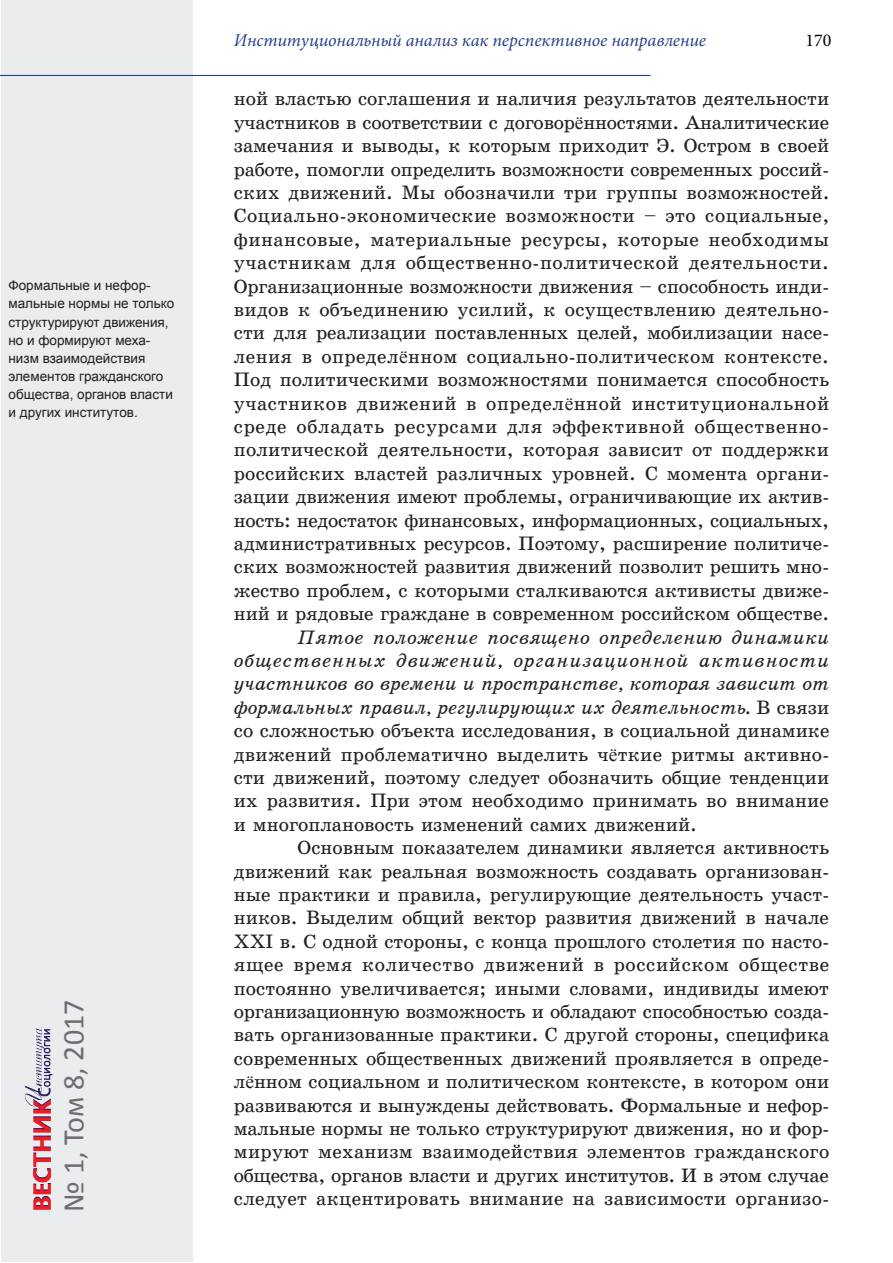
<style>
.page{position:relative;width:893px;height:1263px;background:#fff}
.page>*{position:absolute;margin:0;border:0;box-sizing:border-box;transform-origin:0 0}
.t1{font:30px "Calibri";color:#706a75}
.Текст{font:19.5px/23.4px "School Book C";color:#231f20;text-align:justify}
.t2{font:italic 18px "Minion Pro";color:#25408b}
.t3{font:18px "Minion Pro";color:#000}
.Сноска_сбоку{font:13.5px/18px "Arial";color:#231f20}
.s1{font-family:"Times New Roman"}
.s2{font-family:"School Book C Italic"}
</style>
<div class="page">
<div style="left:1px;top:1px;width:192px;height:1261px;background:#eaecee"></div>
<hr style="left:0;top:75px;width:651px;height:1px;background:#25408b">
<img style="left:25px;top:1027px;width:28px;height:183px">
<p class="Сноска_сбоку" style="left:9px;top:277px;width:167px">Формальные и нефор&shy;мальные нормы не только структурируют движения, но и формируют меха&shy;низм взаимодействия элементов гражданского общества, органов власти и других институтов.</p>
<h1 class="t1" style="left:55px;top:1212px;width:214px;rotate:-90deg">№ 1, Том 8, 2017</h1>
<p class="t2" style="left:234px;top:28px;width:474px">Институциональный анализ как перспективное направление</p>
<p class="t3" style="left:805px;top:29px;width:27px">170</p>
<p class="Текст" style="left:234px;top:87px;width:597px">ной властью соглашения и наличия результатов деятельности участников в соответствии с договор<span class="s1">ё</span>нностями. Аналитические замечания и выводы, к которым приходит Э. Остром в своей работе, помогли определить возможности современных россий&shy;ских движений. Мы обозначили три группы возможностей.<br>Социально-экономические возможности – это социальные, финансовые, материальные ресурсы, которые необходимы участникам для общественно-политической деятельности.<br>Организационные возможности движения – способность инди&shy;видов к объединению усилий, к осуществлению деятельно&shy;сти для реализации поставленных целей, мобилизации насе&shy;ления в определ<span class="s1">ё</span>нном социально-политическом контексте.<br>Под политическими возможностями понимается способность участников движений в определ<span class="s1">ё</span>нной институциональной среде обладать ресурсами для эффективной общественно&shy;политической деятельности, которая зависит от поддержки российских властей различных уровней. С момента органи&shy;зации движения имеют проблемы, ограничивающие их актив&shy;ность: недостаток финансовых, информационных, социальных, административных ресурсов. Поэтому, расширение политиче&shy;ских возможностей развития движений позволит решить мно&shy;жество проблем, с которыми сталкиваются активисты движе&shy;ний и рядовые граждане в современном российском обществе.</p>
<p class="Текст" style="left:234px;top:625px;width:597px;text-indent:64px"><span class="s2">Пятое положение посвящено определению динамики общественных движений, организационной активности участников во времени и пространстве, которая зависит от формальных правил, регулирующих их деятельность.</span> В связи со сложностью объекта исследования, в социальной динамике движений проблематично выделить ч<span class="s1">ё</span>ткие ритмы активно&shy;сти движений, поэтому следует обозначить общие тенденции их развития. При этом необходимо принимать во внимание и многоплановость изменений самих движений.</p>
<p class="Текст" style="left:234px;top:836px;width:597px;text-indent:64px">Основным показателем динамики является активность движений как реальная возможность создавать организован&shy;ные практики и правила, регулирующие деятельность участ&shy;ников. Выделим общий вектор развития движений в начале XXI в. С одной стороны, с конца прошлого столетия по насто&shy;ящее время количество движений в российском обществе постоянно увеличивается; иными словами, индивиды имеют организационную возможность и обладают способностью созда&shy;вать организованные практики. С другой стороны, специфика современных общественных движений проявляется в опреде&shy;л<span class="s1">ё</span>нном социальном и политическом контексте, в котором они развиваются и вынуждены действовать. Формальные и нефор&shy;мальные нормы не только структурируют движения, но и фор&shy;мируют механизм взаимодействия элементов гражданского общества, органов власти и других институтов. И в этом случае следует акцентировать внимание на зависимости организо-</p>
</div>
